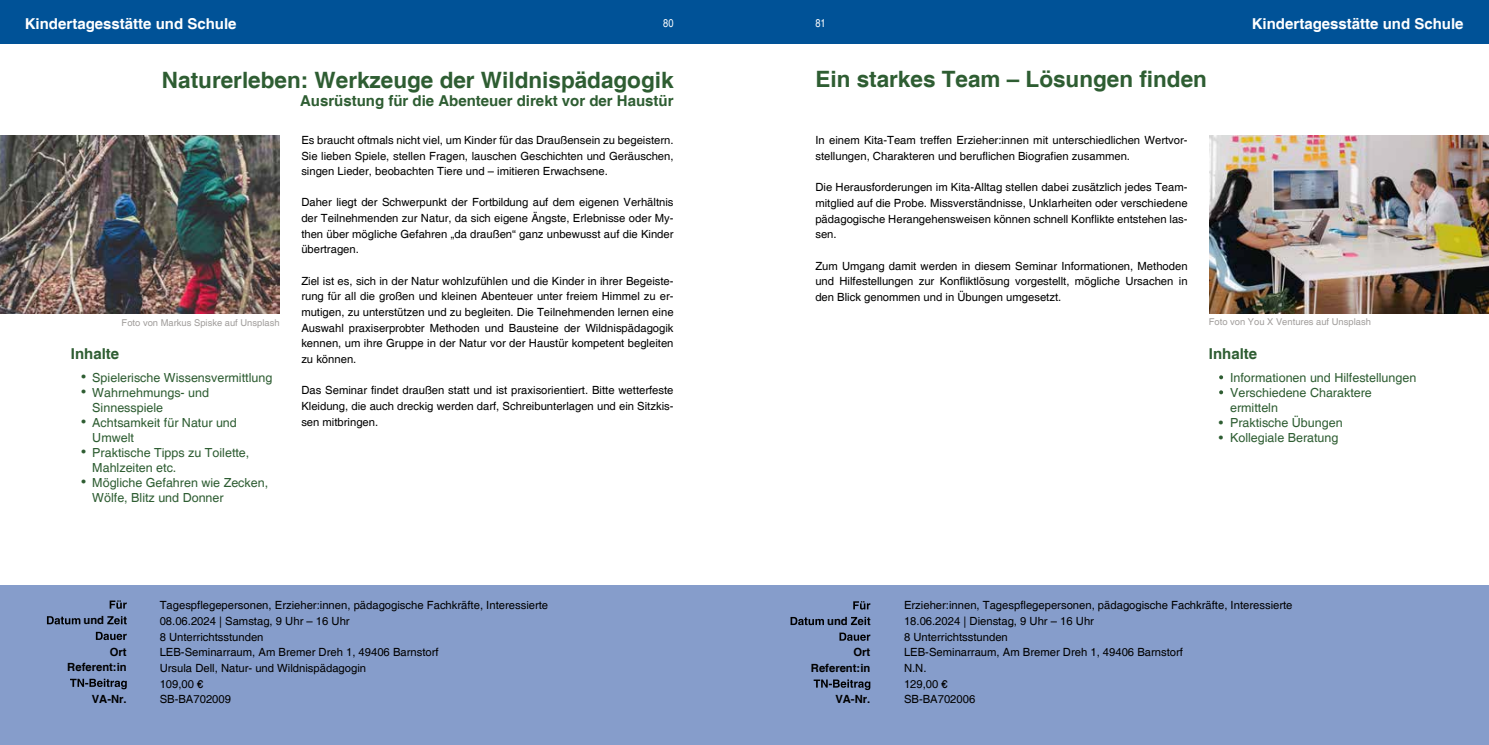
<style>
.page{position:relative;width:1489px;height:745px;background:#fff}
.page>*{position:absolute;margin:0;border:0;box-sizing:border-box;transform-origin:0 0}
.t1{font:700 22.5px "Helvetica";color:#2e5d32}
.t2{font:700 15px "Helvetica";color:#2e5d32}
.t3{font:700 15px "Helvetica";color:#fff}
.t4{font:12.5px/15px "Helvetica";color:#2e5d32}
.t5{font:11.25px/15.6px "Helvetica";color:#000;text-align:justify}
.t6{font:700 11.25px/15.6px "Helvetica";color:#000;text-align:right}
.t7{font:condensed 11.25px "Helvetica";color:#fff}
.t8{font:9.38px "Helvetica";color:#a19e9c}
</style>
<div class="page">
<div style="left:0;top:0;width:1488px;height:43px;background:#005297"></div>
<div style="left:0;top:585px;width:1488px;height:159px;background:#869dcb"></div>
<svg style="left:110px;top:600px;width:17px;height:8px"></svg>
<svg style="left:47px;top:616px;width:33px;height:8px"></svg>
<svg style="left:107px;top:616px;width:20px;height:8px"></svg>
<svg style="left:96px;top:631px;width:31px;height:8px"></svg>
<svg style="left:70px;top:678px;width:57px;height:10px"></svg>
<img style="left:0;top:136px;width:280px;height:177px">
<svg style="left:853px;top:601px;width:17px;height:8px"></svg>
<svg style="left:790px;top:617px;width:34px;height:7px"></svg>
<svg style="left:851px;top:616px;width:19px;height:8px"></svg>
<svg style="left:839px;top:632px;width:31px;height:8px"></svg>
<svg style="left:813px;top:679px;width:57px;height:10px"></svg>
<svg style="left:1219px;top:375px;width:3px;height:4px"></svg>
<img style="left:1209px;top:136px;width:279px;height:177px">
<h2 class="t3" style="left:25px;top:15px;width:213px">Kindertagesstätte und Schule</h2>
<p class="t7" style="left:663px;top:17px;width:12px">80</p>
<h1 class="t1" style="left:162px;top:66px;width:513px">Naturerleben: Werkzeuge der Wildnispädagogik</h1>
<h2 class="t2" style="left:300px;top:92px;width:375px">Ausrüstung für die Abenteuer direkt vor der Haustür</h2>
<p class="t8" style="left:122px;top:317px;width:159px">Foto von Markus Spiske auf Unsplash</p>
<h2 class="t2" style="left:71px;top:344px;width:50px">Inhalte</h2>
<p class="t4" style="left:92px;top:370px;width:181px">Spielerische Wissensvermittlung<br>Wahrnehmungs- und<br>Sinnesspiele<br>Achtsamkeit für Natur und<br>Umwelt<br>Praktische Tipps zu Toilette,<br>Mahlzeiten etc.<br>Mögliche Gefahren wie Zecken,<br>Wölfe, Blitz und Donner</p>
<p class="t4" style="left:82px;top:369px;width:6px">• •</p>
<p class="t4" style="left:82px;top:414px;width:6px">•</p>
<p class="t4" style="left:82px;top:444px;width:6px">•</p>
<p class="t4" style="left:82px;top:474px;width:6px">•</p>
<p class="t5" style="left:301px;top:132px;width:374px">Es braucht oftmals nicht viel, um Kinder für das Draußensein zu begeistern.<br>Sie lieben Spiele, stellen Fragen, lauschen Geschichten und Geräuschen, singen Lieder, beobachten Tiere und – imitieren Erwachsene.</p>
<p class="t5" style="left:301px;top:195px;width:374px">Daher liegt der Schwerpunkt der Fortbildung auf dem eigenen Verhältnis der Teilnehmenden zur Natur, da sich eigene Ängste, Erlebnisse oder My&shy;then über mögliche Gefahren „da draußen“ ganz unbewusst auf die Kinder übertragen.</p>
<p class="t5" style="left:301px;top:273px;width:374px">Ziel ist es, sich in der Natur wohlzufühlen und die Kinder in ihrer Begeiste&shy;rung für all die großen und kleinen Abenteuer unter freiem Himmel zu er&shy;mutigen, zu unterstützen und zu begleiten. Die Teilnehmenden lernen eine Auswahl praxiserprobter Methoden und Bausteine der Wildnispädagogik kennen, um ihre Gruppe in der Natur vor der Haustür kompetent begleiten zu können.</p>
<p class="t5" style="left:301px;top:382px;width:374px">Das Seminar findet draußen statt und ist praxisorientiert. Bitte wetterfeste Kleidung, die auch dreckig werden darf, Schreibunterlagen und ein Sitzkis&shy;sen mitbringen.</p>
<p class="t6" style="left:83px;top:612px;width:22px">und</p>
<p class="t6" style="left:67px;top:644px;width:61px">Ort<br>Referent:in</p>
<p class="t6" style="left:92px;top:690px;width:36px">VA-Nr.</p>
<p class="t5" style="left:160px;top:597px;width:390px;text-align:left">Tagespflegepersonen, Erzieher:innen, pädagogische Fachkräfte, Interessierte 08.06.2024 | Samstag, 9 Uhr – 16 Uhr<br>8 Unterrichtsstunden<br>LEB-Seminarraum, Am Bremer Dreh 1, 49406 Barnstorf<br>Ursula Dell, Natur- und Wildnispädagogin<br>109,00 €<br>SB-BA702009</p>
<p class="t7" style="left:815px;top:17px;width:12px">81</p>
<h2 class="t3" style="left:1251px;top:15px;width:213px">Kindertagesstätte und Schule</h2>
<h1 class="t1" style="left:815px;top:66px;width:393px">Ein starkes Team – Lösungen finden</h1>
<p class="t5" style="left:815px;top:133px;width:374px">In einem Kita-Team treffen Erzieher:innen mit unterschiedlichen Wertvor&shy;stellungen, Charakteren und beruflichen Biografien zusammen.</p>
<p class="t5" style="left:815px;top:180px;width:374px">Die Herausforderungen im Kita-Alltag stellen dabei zusätzlich jedes Team&shy;mitglied auf die Probe. Missverständnisse, Unklarheiten oder verschiedene pädagogische Herangehensweisen können schnell Konflikte entstehen las&shy;sen.</p>
<p class="t5" style="left:815px;top:258px;width:374px">Zum Umgang damit werden in diesem Seminar Informationen, Methoden und Hilfestellungen zur Konfliktlösung vorgestellt, mögliche Ursachen in den Blick genommen und in Übungen umgesetzt.</p>
<p class="t8" style="left:1208px;top:316px;width:164px">Foto von You X Ventures auf Unsplash</p>
<h2 class="t2" style="left:1208px;top:344px;width:50px">Inhalte</h2>
<p class="t4" style="left:1229px;top:370px;width:188px">Informationen und Hilfestellungen<br>Verschiedene Charaktere ermitteln<br>Praktische Übungen<br>Kollegiale Beratung</p>
<p class="t4" style="left:1218px;top:415px;width:6px">• •</p>
<p class="t6" style="left:827px;top:613px;width:22px">und</p>
<p class="t6" style="left:811px;top:644px;width:61px">Ort<br>Referent:in</p>
<p class="t6" style="left:835px;top:691px;width:36px">VA-Nr.</p>
<p class="t5" style="left:904px;top:597px;width:390px;text-align:left">Erzieher:innen, Tagespflegepersonen, pädagogische Fachkräfte, Interessierte<br>18.06.2024 | Dienstag, 9 Uhr – 16 Uhr<br>8 Unterrichtsstunden<br>LEB-Seminarraum, Am Bremer Dreh 1, 49406 Barnstorf<br>N.N.<br>129,00 €<br>SB-BA702006</p>
</div>
